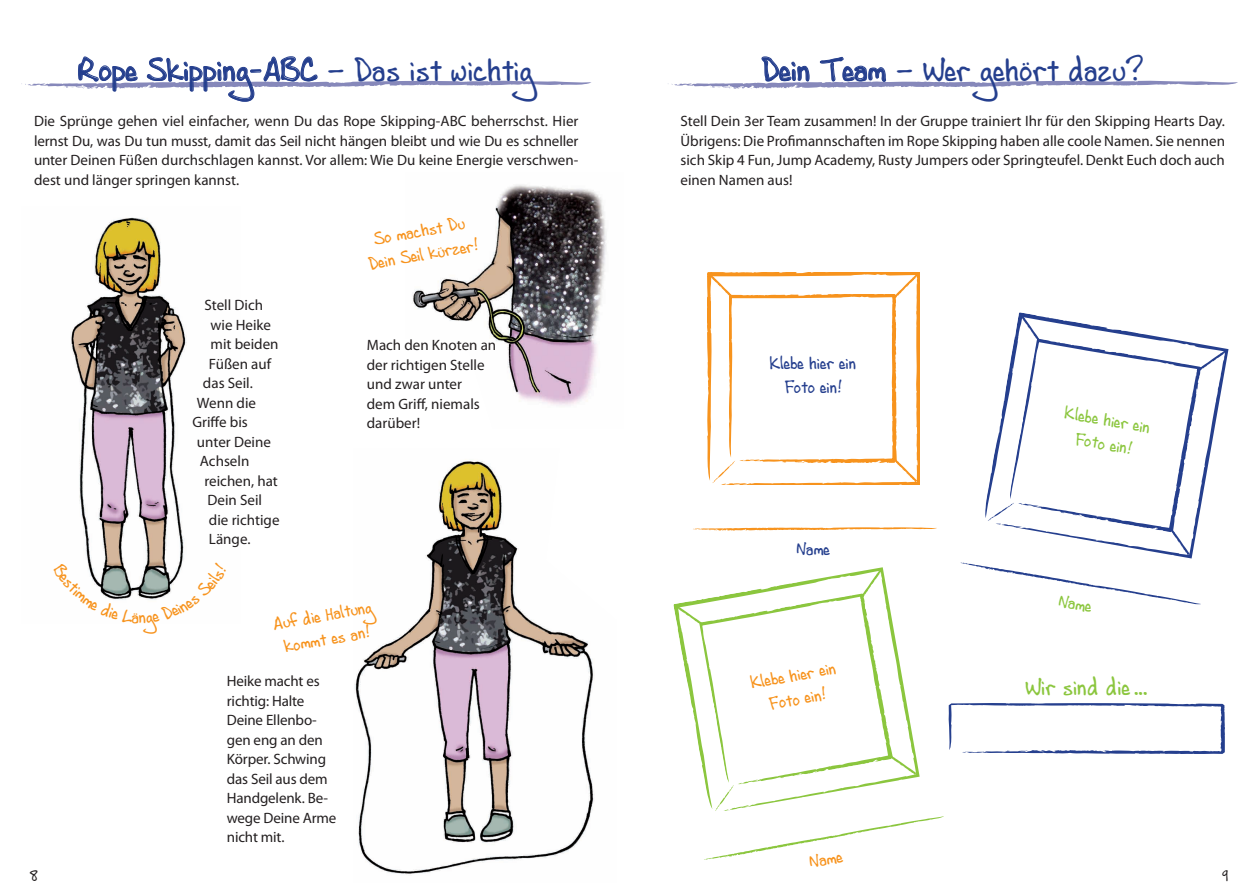
<style>
.page{position:relative;width:1259px;height:893px;background:#fff}
.page>*{position:absolute;margin:0;border:0;box-sizing:border-box;transform-origin:0 0}
.t1{font:33px "Andrew Script 16";color:#253f8e}
.t2{font:24px "Andrew Script 16";color:#8bc63e}
.t3{font:18px/24px "Andrew Script 16";color:#f7931d;text-align:center}
.t4{font:18px/24px "Andrew Script 16";color:#253f8e;text-align:center}
.t5{font:18px/24px "Andrew Script 16";color:#8bc63e;text-align:center}
.t6{font:15px/19.5px "Myriad Pro";color:#231f20;text-align:justify}
.t7{font:15px "Andrew Script 16";color:#231f20}
</style>
<div class="page">
<img style="left:70px;top:217px;width:117px;height:345px">
<img style="left:354px;top:461px;width:241px;height:414px">
<img style="left:412px;top:185px;width:194px;height:221px">
<svg style="left:21px;top:56px;width:570px;height:46px"></svg>
<svg style="left:668px;top:56px;width:570px;height:33px"></svg>
<svg style="left:693px;top:527px;width:243px;height:4px"></svg>
<svg style="left:708px;top:272px;width:210px;height:211px"></svg>
<svg style="left:987px;top:314px;width:240px;height:242px"></svg>
<svg style="left:674px;top:563px;width:551px;height:297px"></svg>
<svg style="left:88px;top:562px;width:94px;height:38px"></svg>
<h1 class="t1" style="left:79px;top:50px;width:456px">Rope Skipping¯ABC - Das ist wichtig</h1>
<p class="t6" style="left:34px;top:111px;width:546px">Die Sprünge gehen viel einfacher, wenn Du das Rope Skipping-ABC beherrschst. Hier lernst Du, was Du tun musst, damit das Seil nicht hängen bleibt und wie Du es schneller unter Deinen Füßen durchschlagen kannst. Vor allem: Wie Du keine Energie verschwen&shy;dest und länger springen kannst.</p>
<p class="t6" style="left:204px;top:295px;width:60px">Stell Dich</p>
<p class="t6" style="left:210px;top:315px;width:62px">wie Heike</p>
<p class="t6" style="left:210px;top:334px;width:70px">mit beiden</p>
<p class="t6" style="left:209px;top:354px;width:64px">Füßen auf</p>
<p class="t6" style="left:203px;top:373px;width:51px">das Seil.</p>
<p class="t6" style="left:197px;top:393px;width:61px">Wenn die</p>
<p class="t6" style="left:192px;top:412px;width:57px">Griffe bis</p>
<p class="t6" style="left:197px;top:432px;width:75px">unter Deine</p>
<p class="t6" style="left:200px;top:451px;width:51px">Achseln</p>
<p class="t6" style="left:204px;top:471px;width:75px">reichen, hat</p>
<p class="t6" style="left:207px;top:490px;width:56px">Dein Seil</p>
<p class="t6" style="left:209px;top:510px;width:72px">die richtige</p>
<p class="t6" style="left:209px;top:529px;width:43px">Länge.</p>
<p class="t3" style="left:363px;top:228px;width:112px;rotate:-10deg">So machst Du<br>Dein Seil kürzer!</p>
<p class="t6" style="left:367px;top:335px;width:131px;text-align:left">Mach den Knoten an der richtigen Stelle und zwar unter<br>dem Griff, niemals darüber!</p>
<p class="t3" style="left:271px;top:612px;width:102px;rotate:-10deg">Auf die Haltung kommt es an!</p>
<p class="t6" style="left:227px;top:671px;width:111px;text-align:left">Heike macht es richtig: Halte<br>Deine Ellenbo&shy;gen eng an den<br>Körper. Schwing das Seil aus dem<br>Handgelenk. Be&shy;wege Deine Arme nicht mit.</p>
<h1 class="t1" style="left:762px;top:50px;width:383px">Dein Team - Wer gehört dazu?</h1>
<p class="t6" style="left:680px;top:111px;width:546px">Stell Dein 3er Team zusammen! In der Gruppe trainiert Ihr für den Skipping Hearts Day.<br>Übrigens: Die Profimannschaften im Rope Skipping haben alle coole Namen. Sie nennen sich Skip 4 Fun, Jump Academy, Rusty Jumpers oder Springteufel. Denkt Euch doch auch einen Namen aus!</p>
<p class="t4" style="left:770px;top:351px;width:88px">Klebe hier ein<br>Foto ein!</p>
<p class="t4" style="left:796px;top:537px;width:35px">Name</p>
<p class="t3" style="left:749px;top:670px;width:88px;rotate:-10deg">Klebe hier ein<br>Foto ein!</p>
<p class="t3" style="left:807px;top:850px;width:35px;rotate:-10deg">Name</p>
<p class="t5" style="left:1067px;top:400px;width:88px;rotate:10deg">Klebe hier ein<br>Foto ein!</p>
<p class="t5" style="left:1061px;top:589px;width:35px;rotate:10deg">Name</p>
<h2 class="t2" style="left:1025px;top:672px;width:123px">Wir sind die ...</h2>
<p class="t7" style="left:29px;top:867px;width:10px">8</p>
<p class="t7" style="left:1222px;top:867px;width:8px">9</p>
</div>
